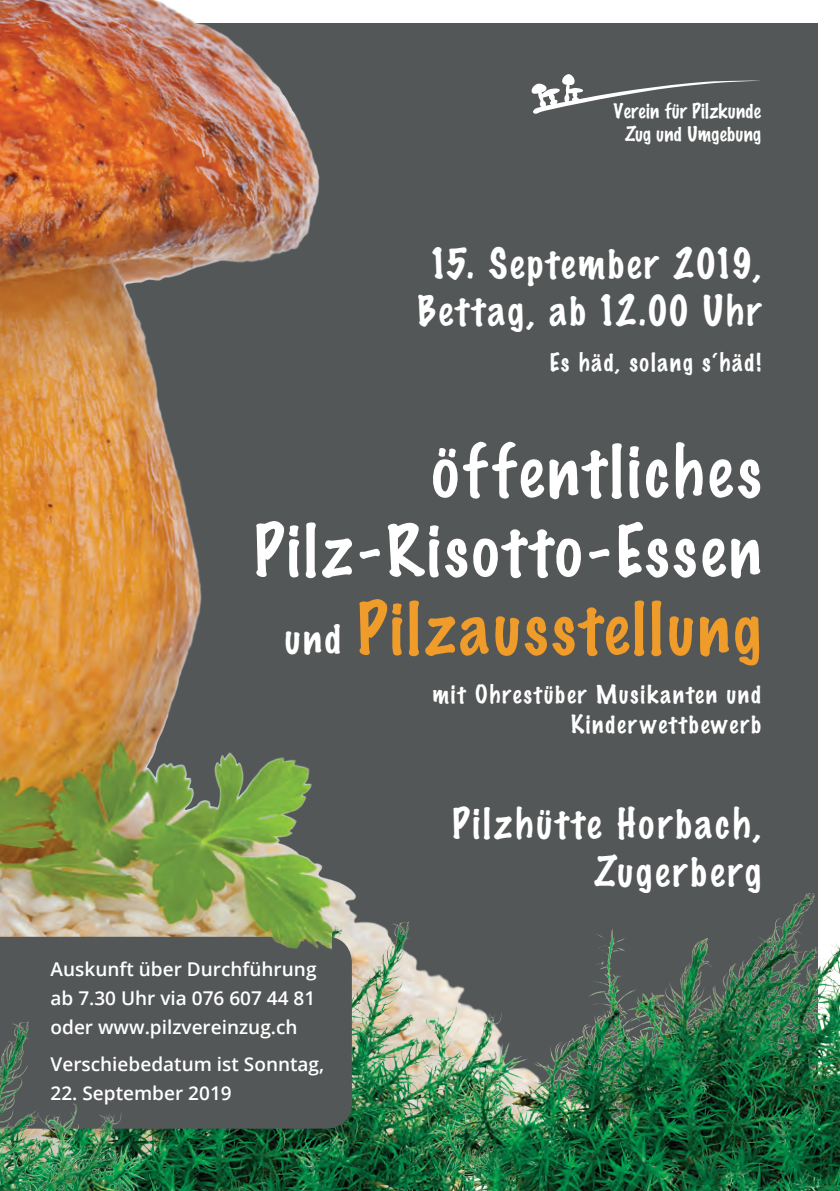
<style>
.page{position:relative;width:840px;height:1191px;background:#fff}
.page>*{position:absolute;margin:0;border:0;box-sizing:border-box;transform-origin:0 0}
.t1{font:100 65px/78.6px "Marker Felt";letter-spacing:.06em;color:#fff;text-align:right}
.t2{font:100 38px/47.6px "Marker Felt";letter-spacing:.07em;color:#fff;text-align:right}
.t3{font:100 23px/30px "Marker Felt";letter-spacing:.08em;color:#fff;text-align:right}
.t4{font:600 19px/29px "Open Sans";color:#fff;text-align:justify}
.t5{font:100 18.6px/22.4px "Marker Felt";letter-spacing:.02em;color:#fff;text-align:right}
.s1{font-size:38px}
.s2{color:#ef9c2a}
</style>
<div class="page">
<img style="left:0;top:0;width:818px;height:853px">
<img style="left:288px;top:853px;width:115px;height:338px">
<img style="left:403px;top:822px;width:436px;height:369px">
<div style="left:288px;top:936px;width:63px;height:192px;background:#545757"></div>
<img style="left:0;top:953px;width:288px;height:238px">
<svg style="left:531px;top:74px;width:228px;height:40px;background:#6b6d6d"></svg>
<img style="left:0;top:714px;width:332px;height:239px">
<p class="t5" style="left:613px;top:101px;width:149px">Verein für Pilzkunde<br>Zug und Umgebung</p>
<h2 class="t2" style="left:417px;top:242px;width:345px;line-height:47px;text-align:center">15. September 2019,<br>Bettag, ab 12.00 Uhr</h2>
<p class="t3" style="left:549px;top:349px;width:212px">Es häd, solang s‘häd!</p>
<h1 class="t1" style="left:254px;top:436px;width:508px">öffentliches<br>Pilz-Risotto-Essen <span class="s1">und</span> <span class="s2">Pilzausstellung</span></h1>
<p class="t3" style="left:432px;top:681px;width:330px">mit Ohrestüber Musikanten und<br>Kinderwettbewerb</p>
<p class="t4" style="left:50px;top:954px;width:267px">Auskunft über Durchführung ab 7.30 Uhr via 076 607 44 81 oder www.pilzvereinzug.ch</p>
<p class="t4" style="left:50px;top:1049px;width:275px">Verschiebedatum ist Sonntag,</p>
<p class="t4" style="left:50px;top:1078px;width:182px">22. September 2019</p>
<h2 class="t2" style="left:452px;top:802px;width:310px">Pilzhütte Horbach,<br>Zugerberg</h2>
</div>
